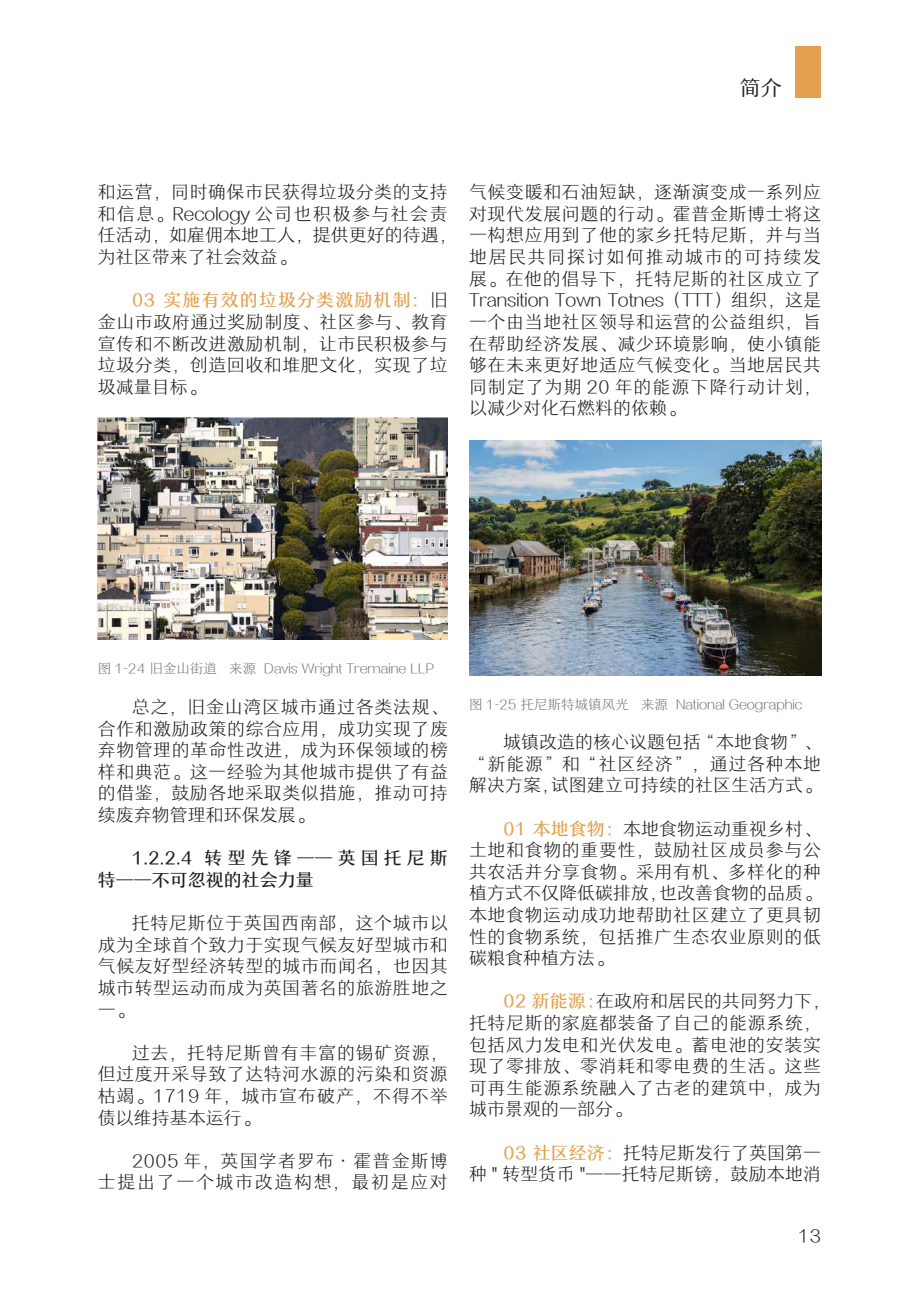
<style>
.page{position:relative;width:919px;height:1289px;background:#fff}
.page>*{position:absolute;margin:0;border:0;box-sizing:border-box;transform-origin:0 0}
.t1{font:21px "HY Run Yuan DEW";color:#231f20}
.t2{font:18px/21.6px "HY Run Yuan CEW";letter-spacing:.025em;color:#231f20;text-align:justify}
.t3{font:18px/21.6px "HY Run Yuan CEW";color:#231f20}
.t4{font:18px/21.6px "HY Run Yuan CEW";letter-spacing:.09em;color:#231f20;text-align:right}
.t5{font:18px/21.6px "HY Run Yuan EEW";color:#231f20}
.t6{font:18px "HY Run Yuan EEW";letter-spacing:.06em;color:#e3a14f}
.t7{font:13.5px "HY Run Yuan CEW";color:#76787b}
.s1{font-family:"HY Run Yuan CEW";color:#231f20}
.s2{font-size:18px;color:#231f20}
.s3{font-family:"HY Run Yuan EEW";color:#e3a14f}
</style>
<div class="page">
<div style="left:795px;top:47px;width:26px;height:51px;background:#e3a14f"></div>
<img style="left:98px;top:418px;width:349px;height:221px">
<img style="left:469px;top:440px;width:352px;height:235px">
<p class="t1" style="left:740px;top:75px;width:43px">简介</p>
<p class="t3" style="left:98px;top:181px;width:360px">和运营，同时确保市民获得垃圾分类的支持和信息。Recology 公司也积极参与社会责任活动，如雇佣本地工人，提供更好的待遇，为社区带来了社会效益。</p>
<p class="t6" style="left:132px;top:290px;width:317px">03 实施有效的垃圾分类激励机制：<span class="s1">旧</span></p>
<p class="t2" style="left:98px;top:311px;width:351px">金山市政府通过奖励制度、社区参与、教育宣传和不断改进激励机制，让市民积极参与垃圾分类，创造回收和堆肥文化，实现了垃圾减量目标。</p>
<p class="t2" style="left:469px;top:181px;width:353px">气候变暖和石油短缺，逐渐演变成一系列应对现代发展问题的行动。霍普金斯博士将这一构想应用到了他的家乡托特尼斯，并与当地居民共同探讨如何推动城市的可持续发展。在他的倡导下，托特尼斯的社区成立了Transition Town Totnes（TTT）组织，这是一个由当地社区领导和运营的公益组织，旨在帮助经济发展、减少环境影响，使小镇能够在未来更好地适应气候变化。当地居民共同制定了为期 20 年的能源下降行动计划，以减少对化石燃料的依赖。</p>
<p class="t7" style="left:98px;top:660px;width:338px">图 1-24 旧金山街道 来源 Davis Wright Tremaine LLP</p>
<p class="t7" style="left:132px;top:696px;width:672px"><span class="s2">总之，旧金山湾区城市通过各类法规、</span> 图 1-25 托尼斯特城镇风光 来源 National Geographic</p>
<p class="t2" style="left:98px;top:717px;width:351px">合作和激励政策的综合应用，成功实现了废弃物管理的革命性改进，成为环保领域的榜样和典范。这一经验为其他城市提供了有益的借鉴，鼓励各地采取类似措施，推动可持续废弃物管理和环保发展。</p>
<p class="t5" style="left:98px;top:847px;width:351px;text-indent:34px">1.2.2.4 转型先锋——英国托尼斯特——不可忽视的社会力量</p>
<p class="t2" style="left:98px;top:912px;width:351px;text-indent:34px">托特尼斯位于英国西南部，这个城市以成为全球首个致力于实现气候友好型城市和气候友好型经济转型的城市而闻名，也因其城市转型运动而成为英国著名的旅游胜地之一。</p>
<p class="t2" style="left:98px;top:1041px;width:351px;text-indent:34px">过去，托特尼斯曾有丰富的锡矿资源，但过度开采导致了达特河水源的污染和资源枯竭。1719 年，城市宣布破产，不得不举债以维持基本运行。</p>
<p class="t4" style="left:98px;top:1149px;width:351px">2005 年，英国学者罗布·霍普金斯博<br>士提出了一个城市改造构想，最初是应对</p>
<p class="t2" style="left:469px;top:731px;width:353px;text-indent:34px">城镇改造的核心议题包括“本地食物”、“新能源”和“社区经济”，通过各种本地解决方案，试图建立可持续的社区生活方式。</p>
<p class="t2" style="left:469px;top:817px;width:353px;text-indent:34px"><span class="s3">01 本地食物：</span>本地食物运动重视乡村、土地和食物的重要性，鼓励社区成员参与公共农活并分享食物。采用有机、多样化的种植方式不仅降低碳排放，也改善食物的品质。本地食物运动成功地帮助社区建立了更具韧性的食物系统，包括推广生态农业原则的低碳粮食种植方法。</p>
<p class="t2" style="left:469px;top:990px;width:362px;text-align:left;text-indent:34px"><span class="s3">02 新能源 :</span>在政府和居民的共同努力下，托特尼斯的家庭都装备了自己的能源系统，包括风力发电和光伏发电。蓄电池的安装实现了零排放、零消耗和零电费的生活。这些可再生能源系统融入了古老的建筑中，成为城市景观的一部分。</p>
<p class="t2" style="left:469px;top:1141px;width:353px;text-align:right"><span class="s3">03 社区经济：</span>托特尼斯发行了英国第一<br>种 " 转型货币 "——托特尼斯镑，鼓励本地消</p>
<p class="t2" style="left:797px;top:1224px;width:25px">13</p>
</div>
